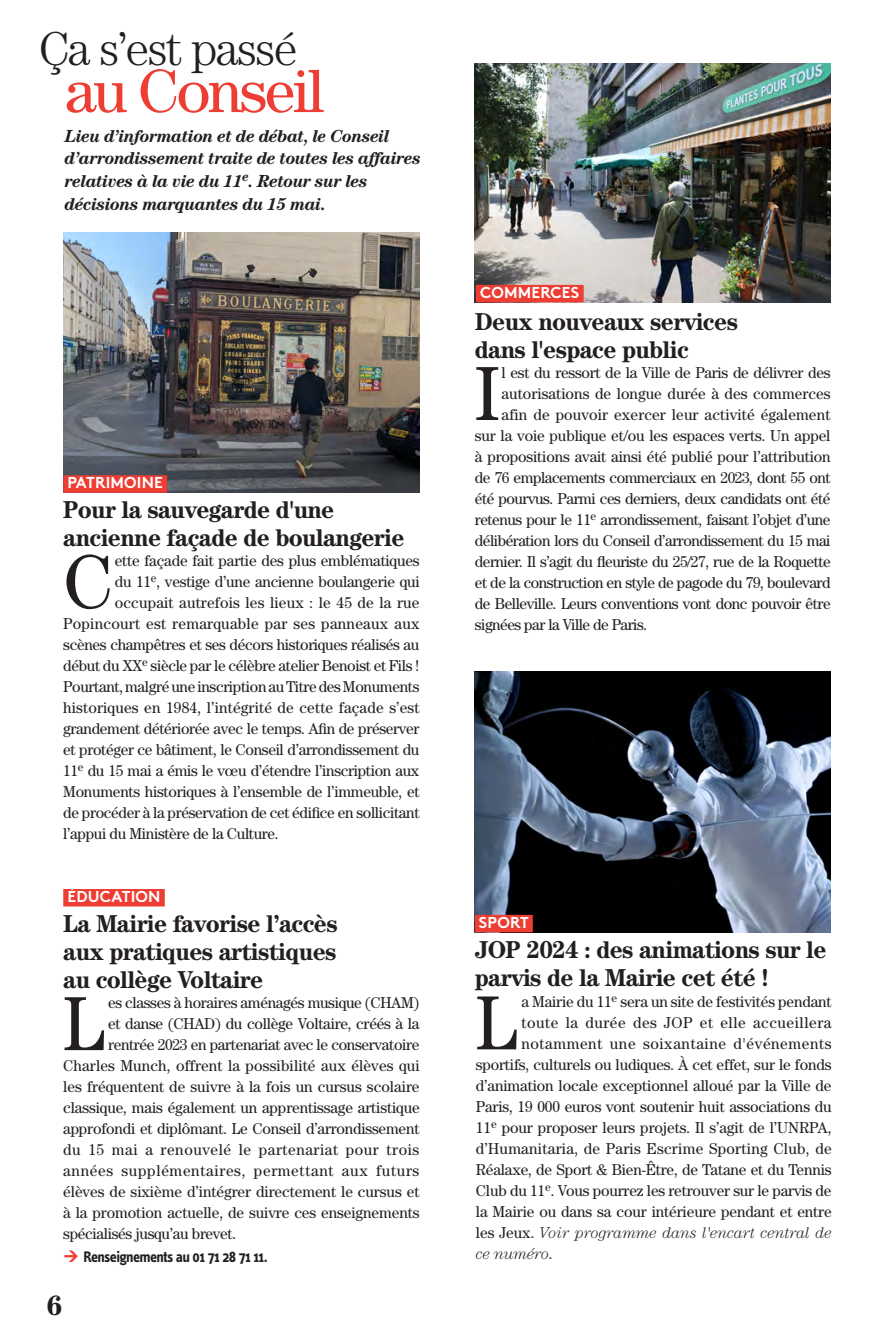
<style>
.page{position:relative;width:893px;height:1340px;background:#fff}
.page>*{position:absolute;margin:0;border:0;box-sizing:border-box;transform-origin:0 0}
.t1{font:76.83px "Century Std";color:#231f20}
.t2{font:61.43px "Century Std";letter-spacing:-.04em;color:#ee3e34}
.t3{font:300 47.77px "Century Std";letter-spacing:-.04em;color:#231f20}
.t4{font:700 28px "Century Std";color:#231f20}
.t5{font:700 24.5px/28px "Century Std";letter-spacing:-.03em;color:#231f20}
.t6{font:italic 700 17.5px/22.8px "Century Std";letter-spacing:-.03em;color:#231f20}
.t7{font:15.75px "Century Std";letter-spacing:-.01em;color:#231f20}
.t8{font:15.75px "Century Std";letter-spacing:-.03em;color:#231f20}
.t9{font:15.75px "Century Std";letter-spacing:.01em;color:#231f20}
.t10{font:15.75px "Century Std";letter-spacing:.015em;color:#231f20}
.t11{font:15.75px "Century Std";letter-spacing:.035em;color:#231f20}
.t12{font:italic 300 15.75px "Century Std";color:#231f20}
.t13{font:15.75px "Century Std";letter-spacing:.045em;color:#231f20}
.t14{font:15.75px "Century Std";letter-spacing:.04em;color:#231f20}
.t15{font:700 15.75px "Brown Std";letter-spacing:.01em;color:#fff}
.t16{font:700 15.75px "Info Text OT";letter-spacing:-.04em;color:#231f20}
.s1{font-weight:400;font-style:normal}
</style>
<div class="page">
<hr style="left:892px;top:0;width:1px;height:399px;background:#e6e7e9">
<img style="left:475px;top:63px;width:356px;height:239px">
<img style="left:475px;top:671px;width:356px;height:261px">
<img style="left:64px;top:232px;width:356px;height:260px">
<div style="left:475px;top:914px;width:58px;height:18px;background:#ee3e34"></div>
<div style="left:63px;top:475px;width:104px;height:18px;background:#ee3e34"></div>
<div style="left:63px;top:889px;width:102px;height:17px;background:#ee3e34"></div>
<div style="left:476px;top:285px;width:108px;height:17px;background:#ee3e34"></div>
<h3 class="t3" style="left:39px;top:21px;width:260px">Ça s’est passé</h3>
<h2 class="t2" style="left:65px;top:55px;width:261px">au Conseil</h2>
<p class="t6" style="left:65px;top:124px;width:358px">Lieu d’information et de débat, le Conseil d’arrondissement traite de toutes les affaires relatives à la vie du 11<sup>e</sup>. Retour sur les décisions marquantes du 15 mai.</p>
<p class="t15" style="left:68px;top:473px;width:97px">PATRIMOINE</p>
<h3 class="t5" style="left:63px;top:495px;width:343px">Pour la sauvegarde d'une ancienne façade de boulangerie</h3>
<h1 class="t1" style="left:63px;top:537px;width:51px">C</h1>
<p class="t7" style="left:115px;top:551px;width:306px">ette façade fait partie des plus emblématiques</p>
<p class="t7" style="left:115px;top:572px;width:306px">du 11<sup>e</sup>, vestige d’une ancienne boulangerie qui</p>
<p class="t9" style="left:115px;top:593px;width:306px">occupait autrefois les lieux : le 45 de la rue</p>
<p class="t10" style="left:63px;top:614px;width:358px">Popincourt est remarquable par ses panneaux aux</p>
<p class="t7" style="left:63px;top:635px;width:358px">scènes champêtres et ses décors historiques réalisés au</p>
<p class="t7" style="left:63px;top:656px;width:358px">début du XX<sup>e</sup> siècle par le célèbre atelier Benoist et Fils !</p>
<p class="t7" style="left:63px;top:677px;width:358px">Pourtant, malgré une inscription au Titre des Monuments</p>
<p class="t9" style="left:63px;top:698px;width:358px">historiques en 1984, l’intégrité de cette façade s’est</p>
<p class="t7" style="left:63px;top:719px;width:358px">grandement détériorée avec le temps. Afin de préserver</p>
<p class="t7" style="left:63px;top:740px;width:358px">et protéger ce bâtiment, le Conseil d’arrondissement du</p>
<p class="t7" style="left:63px;top:761px;width:358px">11<sup>e</sup> du 15 mai a émis le vœu d’étendre l’inscription aux</p>
<p class="t7" style="left:63px;top:782px;width:358px">Monuments historiques à l’ensemble de l’immeuble, et</p>
<p class="t7" style="left:63px;top:803px;width:358px">de procéder à la préservation de cet édifice en sollicitant</p>
<p class="t7" style="left:63px;top:824px;width:217px">l’appui du Ministère de la Culture.</p>
<p class="t15" style="left:68px;top:887px;width:94px">ÉDUCATION</p>
<h3 class="t5" style="left:63px;top:909px;width:276px;text-align:justify">La Mairie favorise l’accès aux pratiques artistiques au collège Voltaire</h3>
<h1 class="t1" style="left:63px;top:978px;width:43px">L</h1>
<p class="t7" style="left:108px;top:993px;width:313px">es classes à horaires aménagés musique (CHAM)</p>
<p class="t7" style="left:108px;top:1014px;width:313px">et danse (CHAD) du collège Voltaire, créés à la</p>
<p class="t7" style="left:108px;top:1035px;width:313px">rentrée 2023 en partenariat avec le conservatoire</p>
<p class="t9" style="left:63px;top:1056px;width:358px">Charles Munch, offrent la possibilité aux élèves qui</p>
<p class="t7" style="left:63px;top:1077px;width:358px">les fréquentent de suivre à la fois un cursus scolaire</p>
<p class="t7" style="left:63px;top:1098px;width:358px">classique, mais également un apprentissage artistique</p>
<p class="t7" style="left:63px;top:1119px;width:358px">approfondi et diplômant. Le Conseil d’arrondissement</p>
<p class="t11" style="left:63px;top:1140px;width:357px">du 15 mai a renouvelé le partenariat pour trois</p>
<p class="t13" style="left:63px;top:1161px;width:358px">années supplémentaires, permettant aux futurs</p>
<p class="t7" style="left:63px;top:1182px;width:358px">élèves de sixième d’intégrer directement le cursus et</p>
<p class="t7" style="left:63px;top:1203px;width:358px">à la promotion actuelle, de suivre ces enseignements</p>
<p class="t7" style="left:63px;top:1224px;width:174px">spécialisés jusqu’au brevet.</p>
<p class="t16" style="left:84px;top:1246px;width:186px">Renseignements au 01 71 28 71 11.</p>
<h3 class="t4" style="left:46px;top:1288px;width:18px">6</h3>
<p class="t15" style="left:480px;top:283px;width:101px">COMMERCES</p>
<h3 class="t5" style="left:475px;top:307px;width:265px">Deux nouveaux services dans l'espace public</h3>
<h1 class="t1" style="left:475px;top:349px;width:26px">I</h1>
<p class="t7" style="left:502px;top:363px;width:331px">l est du ressort de la Ville de Paris de délivrer des</p>
<p class="t7" style="left:502px;top:384px;width:331px">autorisations de longue durée à des commerces</p>
<p class="t9" style="left:502px;top:405px;width:330px">afin de pouvoir exercer leur activité également</p>
<p class="t7" style="left:475px;top:426px;width:357px">sur la voie publique et/ou les espaces verts. Un appel</p>
<p class="t7" style="left:475px;top:447px;width:357px">à propositions avait ainsi été publié pour l’attribution</p>
<p class="t8" style="left:475px;top:468px;width:357px">de 76 emplacements commerciaux en 2023, dont 55 ont</p>
<p class="t8" style="left:475px;top:489px;width:357px">été pourvus. Parmi ces derniers, deux candidats ont été</p>
<p class="t8" style="left:475px;top:510px;width:357px">retenus pour le 11<sup>e</sup> arrondissement, faisant l’objet d’une</p>
<p class="t8" style="left:475px;top:531px;width:357px">délibération lors du Conseil d’arrondissement du 15 mai</p>
<p class="t8" style="left:475px;top:552px;width:357px">dernier. Il s’agit du fleuriste du 25/27, rue de la Roquette</p>
<p class="t8" style="left:475px;top:573px;width:357px">et de la construction en style de pagode du 79, boulevard</p>
<p class="t7" style="left:475px;top:594px;width:357px">de Belleville. Leurs conventions vont donc pouvoir être</p>
<p class="t8" style="left:475px;top:615px;width:174px">signées par la Ville de Paris.</p>
<p class="t15" style="left:479px;top:912px;width:51px">SPORT</p>
<h3 class="t5" style="left:475px;top:935px;width:353px">JOP 2024 : des animations sur le parvis de la Mairie cet été !</h3>
<h1 class="t1" style="left:476px;top:978px;width:43px">L</h1>
<p class="t7" style="left:521px;top:992px;width:312px">a Mairie du 11<sup>e</sup> sera un site de festivités pendant</p>
<p class="t11" style="left:521px;top:1013px;width:312px">toute la durée des JOP et elle accueillera</p>
<p class="t14" style="left:521px;top:1034px;width:312px">notamment une soixantaine d'événements</p>
<p class="t7" style="left:476px;top:1055px;width:357px">sportifs, culturels ou ludiques. À cet effet, sur le fonds</p>
<p class="t7" style="left:476px;top:1076px;width:357px">d’animation locale exceptionnel alloué par la Ville de</p>
<p class="t7" style="left:476px;top:1097px;width:357px">Paris, 19 000 euros vont soutenir huit associations du</p>
<p class="t7" style="left:476px;top:1118px;width:357px">11<sup>e</sup> pour proposer leurs projets. Il s’agit de l’UNRPA,</p>
<p class="t10" style="left:476px;top:1139px;width:357px">d’Humanitaria, de Paris Escrime Sporting Club, de</p>
<p class="t7" style="left:476px;top:1160px;width:357px">Réalaxe, de Sport &amp; Bien-Être, de Tatane et du Tennis</p>
<p class="t7" style="left:476px;top:1181px;width:357px">Club du 11<sup>e</sup>. Vous pourrez les retrouver sur le parvis de</p>
<p class="t7" style="left:476px;top:1202px;width:357px">la Mairie ou dans sa cour intérieure pendant et entre</p>
<p class="t12" style="left:476px;top:1224px;width:357px"><span class="s1">les Jeux.</span> Voir programme dans l'encart central de</p>
<p class="t12" style="left:476px;top:1245px;width:78px">ce numéro<span class="s1">.</span></p>
</div>
